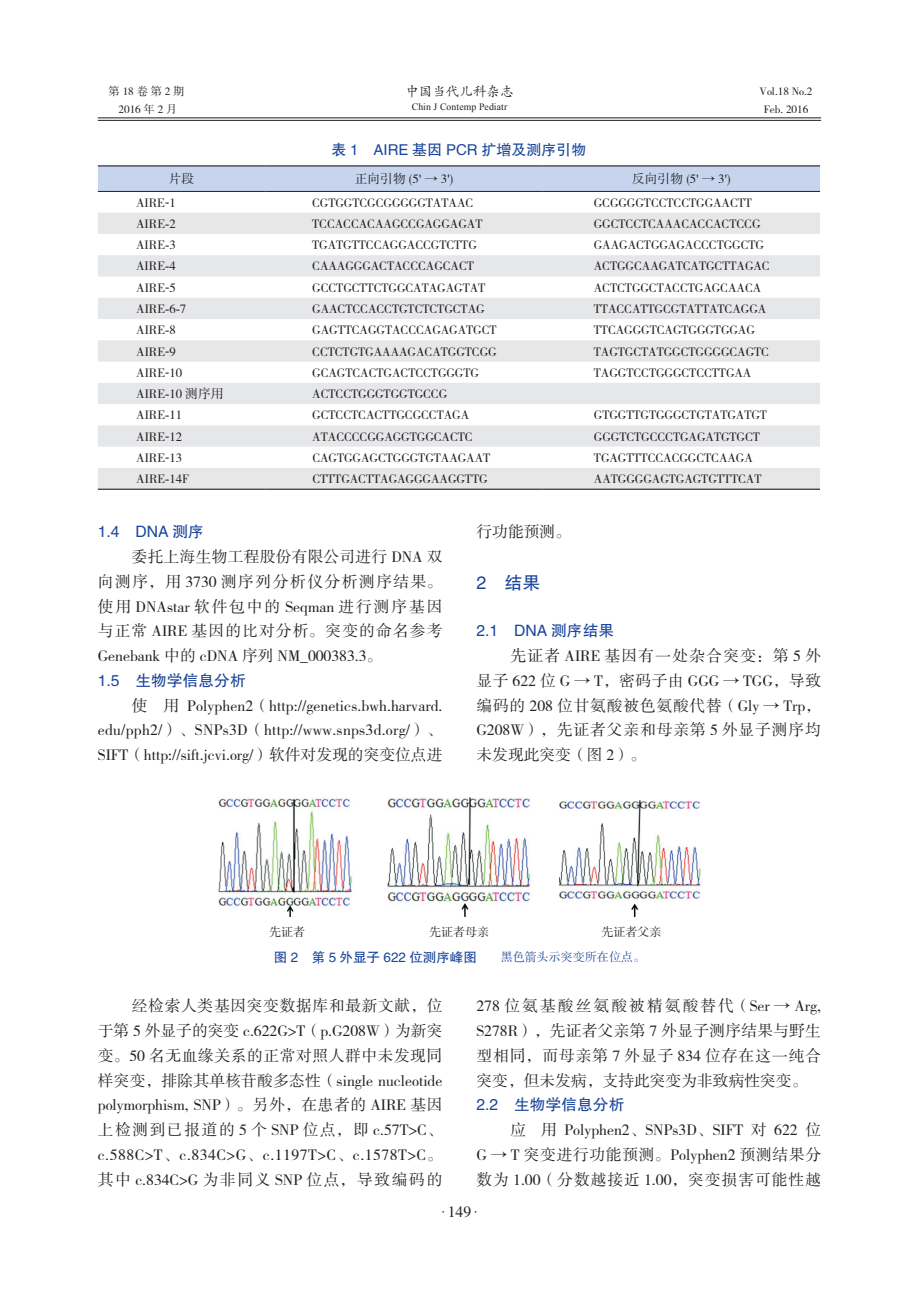
<style>
.page{position:relative;width:919px;height:1289px;background:#fff}
.page>*{position:absolute;margin:0;border:0;box-sizing:border-box;transform-origin:0 0}
.t1{font:18px "FZHTK GBK1 0";color:#1a459c}
.t2{font:15.75px/24.8px "FZSSK GBK1 0";letter-spacing:.02em;color:#231f20;text-align:justify}
.t3{font:15.75px "FZHTK GBK1 0";color:#1a459c}
.t4{font:15px "FZHTK GBK1 0";color:#1a459c}
.t5{font:13.5px "FZHTK GBK1 0";color:#1a459c}
.t6{font:13.5px "FZKTK GBK1 0";color:#231f20}
.t7{font:12.75px "FZSSK GBK1 0";color:#231f20}
.t8{font:12px "FZSSK GBK1 0";color:#231f20}
.t9{font:11.25px/18px "FZSSK GBK1 0";color:#231f20;text-align:center}
.t10{font:11.25px/18px "FZSSK GBK1 0";letter-spacing:.125em;color:#231f20;text-align:center}
.t11{font:9.75px "Times New Roman";letter-spacing:.01em;color:#231f20}
.s1{font-family:"Times New Roman"}
.s2{font-family:"FZSSK GBK1 0";font-size:12px}
</style>
<div class="page">
<hr style="left:98px;top:118px;width:723px;height:1px;background:#231f20">
<hr style="left:98px;top:120px;width:723px;height:1px;background:#231f20">
<svg style="left:98px;top:166px;width:722px;height:25px;background:#c2d0e8"></svg>
<svg style="left:98px;top:213px;width:722px;height:275px;fill:#e6e7e9"></svg>
<hr style="left:98px;top:165px;width:167px;height:1px;background:#231f20">
<hr style="left:265px;top:165px;width:277px;height:1px;background:#231f20">
<hr style="left:542px;top:165px;width:278px;height:1px;background:#231f20">
<hr style="left:98px;top:191px;width:167px;height:1px;background:#231f20">
<hr style="left:265px;top:191px;width:277px;height:1px;background:#231f20">
<hr style="left:542px;top:191px;width:278px;height:1px;background:#231f20">
<hr style="left:98px;top:488px;width:167px;height:2px;background:#231f20">
<hr style="left:265px;top:488px;width:277px;height:2px;background:#231f20">
<hr style="left:542px;top:488px;width:278px;height:2px;background:#231f20">
<img style="left:218px;top:797px;width:134px;height:119px">
<img style="left:387px;top:797px;width:144px;height:119px">
<img style="left:559px;top:800px;width:142px;height:116px">
<p class="t10" style="left:109px;top:82px;width:77px">第18卷 第2期<br>2016 年 2 月</p>
<p class="t6" style="left:405px;top:84px;width:109px">中国当代儿科杂志</p>
<p class="t11" style="left:411px;top:100px;width:97px">Chin J Contemp Pediatr</p>
<p class="t4" style="left:331px;top:142px;width:256px">表 1　AIRE 基因 PCR 扩增及测序引物</p>
<p class="t9" style="left:759px;top:83px;width:54px">Vol.18 No.2<br>Feb. 2016</p>
<p class="t7" style="left:169px;top:172px;width:27px">片段</p>
<p class="t7" style="left:355px;top:172px;width:100px">正向引物 (5' → 3')</p>
<p class="t7" style="left:632px;top:172px;width:100px">反向引物 (5' → 3')</p>
<p class="t7" style="left:136px;top:195px;width:41px">AIRE<span class="s1">-</span>1</p>
<p class="t7" style="left:312px;top:195px;width:162px">CGTGGTCGCGGGGGTATAAC</p>
<p class="t7" style="left:593px;top:195px;width:160px">GCGGGGTCCTCCTGGAACTT</p>
<p class="t7" style="left:136px;top:216px;width:41px">AIRE<span class="s1">-</span>2</p>
<p class="t7" style="left:312px;top:216px;width:172px">TCCACCACAAGCCGAGGAGAT</p>
<p class="t7" style="left:593px;top:216px;width:168px">GGCTCCTCAAACACCACTCCG</p>
<p class="t7" style="left:136px;top:238px;width:41px">AIRE<span class="s1">-</span>3</p>
<p class="t7" style="left:312px;top:238px;width:166px">TGATGTTCCAGGACCGTCTTG</p>
<p class="t7" style="left:593px;top:238px;width:172px">GAAGACTGGAGACCCTGGCTG</p>
<p class="t7" style="left:136px;top:259px;width:41px">AIRE<span class="s1">-</span>4</p>
<p class="t7" style="left:312px;top:259px;width:163px">CAAAGGGACTACCCAGCACT</p>
<p class="t7" style="left:593px;top:259px;width:177px">ACTGGCAAGATCATGCTTAGAC</p>
<p class="t7" style="left:136px;top:280px;width:41px">AIRE<span class="s1">-</span>5</p>
<p class="t7" style="left:312px;top:280px;width:175px">GCCTGCTTCTGGCATAGAGTAT</p>
<p class="t7" style="left:593px;top:280px;width:169px">ACTCTGGCTACCTGAGCAACA</p>
<p class="t7" style="left:136px;top:301px;width:52px">AIRE<span class="s1">-</span>6<span class="s1">-</span>7</p>
<p class="t7" style="left:312px;top:301px;width:174px">GAACTCCACCTGTCTCTGCTAG</p>
<p class="t7" style="left:593px;top:301px;width:174px">TTACCATTGCGTATTATCAGGA</p>
<p class="t7" style="left:136px;top:323px;width:41px">AIRE<span class="s1">-</span>8</p>
<p class="t7" style="left:312px;top:323px;width:186px">GAGTTCAGGTACCCAGAGATGCT</p>
<p class="t7" style="left:593px;top:323px;width:162px">TTCAGGGTCAGTGGGTGGAG</p>
<p class="t7" style="left:136px;top:344px;width:41px">AIRE<span class="s1">-</span>9</p>
<p class="t7" style="left:312px;top:344px;width:186px">CCTCTGTGAAAAGACATGGTCGG</p>
<p class="t7" style="left:594px;top:344px;width:177px">TAGTGCTATGGCTGGGGCAGTC</p>
<p class="t7" style="left:136px;top:365px;width:47px">AIRE<span class="s1">-</span>10</p>
<p class="t7" style="left:312px;top:365px;width:168px">GCAGTCACTGACTCCTGGGTG</p>
<p class="t7" style="left:594px;top:365px;width:159px">TAGGTCCTGGGCTCCTTGAA</p>
<p class="t7" style="left:136px;top:386px;width:89px">AIRE<span class="s1">-</span>10 测序用</p>
<p class="t7" style="left:312px;top:386px;width:136px">ACTCCTGGGTGGTGCCG</p>
<p class="t7" style="left:136px;top:408px;width:47px">AIRE<span class="s1">-</span>11</p>
<p class="t7" style="left:312px;top:408px;width:158px">GCTCCTCACTTGCGCCTAGA</p>
<p class="t7" style="left:594px;top:408px;width:175px">GTGGTTGTGGGCTGTATGATGT</p>
<p class="t7" style="left:136px;top:429px;width:47px">AIRE<span class="s1">-</span>12</p>
<p class="t7" style="left:312px;top:429px;width:162px">ATACCCCGGAGGTGGCACTC</p>
<p class="t7" style="left:594px;top:429px;width:167px">GGGTCTGCCCTGAGATGTGCT</p>
<p class="t7" style="left:136px;top:450px;width:47px">AIRE<span class="s1">-</span>13</p>
<p class="t7" style="left:312px;top:450px;width:179px">CAGTGGAGCTGGGTGTAAGAAT</p>
<p class="t7" style="left:594px;top:450px;width:160px">TGAGTTTCCACGGCTCAAGA</p>
<p class="t7" style="left:136px;top:471px;width:54px">AIRE<span class="s1">-</span>14F</p>
<p class="t7" style="left:312px;top:471px;width:177px">CTTTGACTTAGAGGGAAGGTTG</p>
<p class="t7" style="left:594px;top:471px;width:169px">AATGGGGAGTGAGTGTTTCAT</p>
<p class="t3" style="left:98px;top:523px;width:108px">1.4　DNA 测序</p>
<p class="t2" style="left:98px;top:545px;width:346px;text-indent:34px">委托上海生物工程股份有限公司进行 DNA 双向测序，用 3730 测序列分析仪分析测序结果。使用 DNAstar 软件包中的 Seqman 进行测序基因与正常 AIRE 基因的比对分析。突变的命名参考Genebank 中的 cDNA 序列 NM_000383.3。</p>
<p class="t3" style="left:98px;top:671px;width:149px">1.5　生物学信息分析</p>
<p class="t2" style="left:98px;top:693px;width:346px;text-indent:34px">使 用 Polyphen2（http://genetics.bwh.harvard. edu/pph2/）、SNPs3D（http://www.snps3d.org/）、SIFT（http://sift.jcvi.org/）软件对发现的突变位点进</p>
<p class="t2" style="left:476px;top:520px;width:96px">行功能预测。</p>
<p class="t1" style="left:476px;top:572px;width:65px">2　结果</p>
<p class="t3" style="left:476px;top:622px;width:139px">2.1　DNA 测序结果</p>
<p class="t2" style="left:476px;top:644px;width:346px;text-indent:34px">先证者 AIRE 基因有一处杂合突变：第 5 外显子 622 位 G → T，密码子由 GGG → TGG，导致编码的 208 位甘氨酸被色氨酸代替（Gly → Trp，G208W），先证者父亲和母亲第 5 外显子测序均未发现此突变（图 2）。</p>
<p class="t8" style="left:269px;top:925px;width:37px">先证者</p>
<p class="t8" style="left:429px;top:925px;width:61px">先证者母亲</p>
<p class="t8" style="left:601px;top:925px;width:61px">先证者父亲</p>
<p class="t5" style="left:274px;top:949px;width:372px">图 2　第 5 外显子 622 位测序峰图<span class="s2">　　黑色箭头示突变所在位点。</span></p>
<p class="t2" style="left:98px;top:994px;width:346px;text-indent:34px">经检索人类基因突变数据库和最新文献，位于第 5 外显子的突变 c.622G&gt;T（p.G208W）为新突变。50 名无血缘关系的正常对照人群中未发现同样突变，排除其单核苷酸多态性（single nucleotide polymorphism, SNP）。另外，在患者的 AIRE 基因上检测到已报道的 5 个 SNP 位点，即 c.57T&gt;C、c.588C&gt;T、c.834C&gt;G、c.1197T&gt;C、c.1578T&gt;C。其中 c.834C&gt;G 为非同义 SNP 位点，导致编码的</p>
<p class="t2" style="left:476px;top:994px;width:346px">278 位氨基酸丝氨酸被精氨酸替代（Ser → Arg, S278R），先证者父亲第 7 外显子测序结果与野生型相同，而母亲第 7 外显子 834 位存在这一纯合突变，但未发病，支持此突变为非致病性突变。</p>
<p class="t3" style="left:476px;top:1096px;width:149px">2.2　生物学信息分析</p>
<p class="t2" style="left:476px;top:1117px;width:346px;text-indent:34px">应 用 Polyphen2、SNPs3D、SIFT 对 622 位G → T 突变进行功能预测。Polyphen2 预测结果分数为 1.00（分数越接近 1.00，突变损害可能性越</p>
<p class="t2" style="left:438px;top:1200px;width:43px"><sup>·</sup>149<sup>·</sup></p>
</div>
